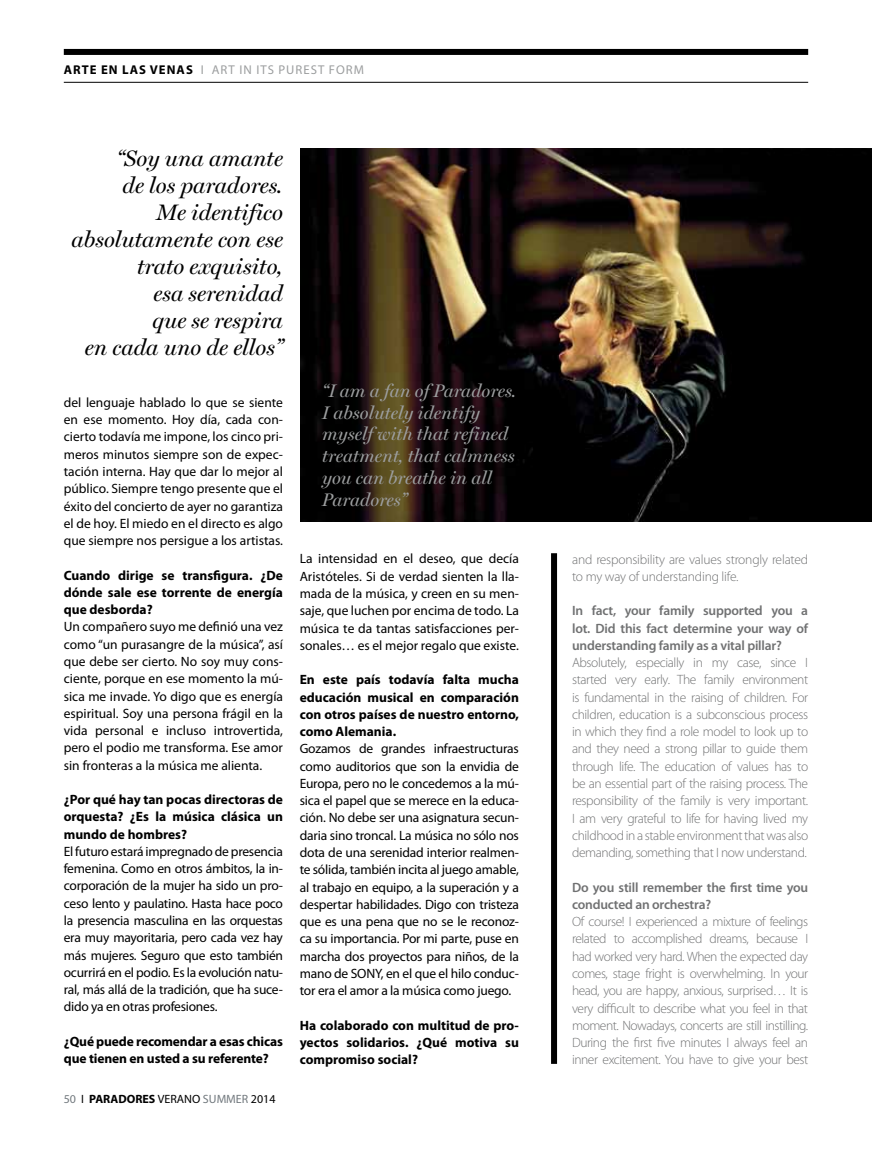
<style>
.page{position:relative;width:872px;height:1149px;background:#fff}
.page>*{position:absolute;margin:0;border:0;box-sizing:border-box;transform-origin:0 0}
.t1{font:italic 22.5px/27px "Miller Display";color:#000;text-align:right}
.t2{font:italic 18.3px/21.9px "Miller Display";color:#9c9e9f}
.t3{font:13.5px/17.2px "Myriad Pro";color:#000;text-align:justify}
.t4{font:300 13.5px/17.2px "Myriad Pro";letter-spacing:-.03em;color:#707172;text-align:justify}
.t5{font:700 13.5px/17.2px "Myriad Pro";color:#000;text-align:justify}
.t6{font:600 13.5px/17.2px "Myriad Pro";letter-spacing:-.015em;color:#707172;text-align:justify}
.t7{font:12.75px "Myriad Pro";letter-spacing:.08em;color:#9c9e9f}
.t8{font:700 12.75px "Myriad Pro";letter-spacing:.08em;color:#000}
.t9{font:12px "Myriad Pro";color:#000}
.t10{font:700 12px "Myriad Pro";color:#000}
.s1{font-weight:400;color:#72797e}
.s2{font-weight:400}
.s3{font-weight:700}
.s4{color:#72797e}
</style>
<div class="page">
<div style="left:64px;top:49px;width:744px;height:6px;background:#000"></div>
<hr style="left:64px;top:82px;width:744px;height:1px;background:#000">
<div style="left:551px;top:553px;width:6px;height:510px;background:#000"></div>
<img style="left:300px;top:149px;width:571px;height:372px">
<p class="t8" style="left:64px;top:62px;width:67px">arte en las</p>
<p class="t8" style="left:150px;top:62px;width:36px">venas</p>
<p class="t7" style="left:201px;top:63px;width:165px">I ART IN ITS PUREST FORM</p>
<h1 class="t1" style="left:71px;top:144px;width:213px">“Soy una amante<br>de los paradores.<br>Me identifico absolutamente con ese trato exquisito,<br>esa serenidad<br>que se respira<br>en cada uno de ellos”</h1>
<p class="t3" style="left:64px;top:394px;width:221px">del lenguaje hablado lo que se siente en ese momento. Hoy día, cada con&shy;cierto todavía me impone, los cinco pri&shy;meros minutos siempre son de expec&shy;tación interna. Hay que dar lo mejor al público. Siempre tengo presente que el éxito del concierto de ayer no garantiza el de hoy. El miedo en el directo es algo que siempre nos persigue a los artistas.</p>
<p class="t5" style="left:64px;top:566px;width:221px">Cuando dirige se transfigura. ¿De dónde sale ese torrente de energía que desborda?</p>
<p class="t3" style="left:64px;top:618px;width:221px">Un compañero suyo me definió una vez como “un purasangre de la música”, así que debe ser cierto. No soy muy cons&shy;ciente, porque en ese momento la mú&shy;sica me invade. Yo digo que es energía espiritual. Soy una persona frágil en la vida personal e incluso introvertida, pero el podio me transforma. Ese amor sin fronteras a la música me alienta.</p>
<p class="t5" style="left:64px;top:790px;width:221px">¿Por qué hay tan pocas directoras de orquesta? ¿Es la música clásica un mundo de hombres?</p>
<p class="t3" style="left:64px;top:842px;width:221px">El futuro estará impregnado de presencia femenina. Como en otros ámbitos, la in&shy;corporación de la mujer ha sido un pro&shy;ceso lento y paulatino. Hasta hace poco la presencia masculina en las orquestas era muy mayoritaria, pero cada vez hay más mujeres. Seguro que esto también ocurrirá en el podio. Es la evolución natu&shy;ral, más allá de la tradición, que ha suce&shy;dido ya en otras profesiones.</p>
<p class="t5" style="left:64px;top:1031px;width:221px">¿Qué puede recomendar a esas chicas que tienen en usted a su referente?</p>
<p class="t10" style="left:64px;top:1090px;width:72px"><span class="s1">50</span> <span class="s2">Ι</span> PARADORE</p>
<p class="t9" style="left:149px;top:1091px;width:128px"><span class="s3">S</span> VERANO <span class="s4">SUMMER</span> 2014</p>
<h2 class="t2" style="left:322px;top:379px;width:196px">“I am a fan of Paradores.<br>I absolutely identify myself with that refined treatment, that calmness you can breathe in all<br>Paradores”</h2>
<p class="t3" style="left:300px;top:550px;width:221px">La intensidad en el deseo, que decía Aristóteles. Si de verdad sienten la lla&shy;mada de la música, y creen en su men&shy;saje, que luchen por encima de todo. La música te da tantas satisfacciones per&shy;sonales… es el mejor regalo que existe.</p>
<p class="t5" style="left:300px;top:670px;width:221px">En este país todavía falta mucha educación musical en comparación con otros países de nuestro entorno, como Alemania.</p>
<p class="t3" style="left:300px;top:740px;width:221px">Gozamos de grandes infraestructuras como auditorios que son la envidia de Europa, pero no le concedemos a la mú&shy;sica el papel que se merece en la educa&shy;ción. No debe ser una asignatura secun&shy;daria sino troncal. La música no sólo nos dota de una serenidad interior realmen&shy;te sólida, también incita al juego amable, al trabajo en equipo, a la superación y a despertar habilidades. Digo con tristeza que es una pena que no se le reconoz&shy;ca su importancia. Por mi parte, puse en marcha dos proyectos para niños, de la mano de SONY, en el que el hilo conduc&shy;tor era el amor a la música como juego.</p>
<p class="t5" style="left:300px;top:1015px;width:221px">Ha colaborado con multitud de pro&shy;yectos solidarios. ¿Qué motiva su compromiso social?</p>
<p class="t4" style="left:572px;top:550px;width:238px">and responsibility are values strongly related to my way of understanding life.</p>
<p class="t6" style="left:572px;top:601px;width:238px">In fact, your family supported you a lot. Did this fact determine your way of understanding family as a vital pillar?</p>
<p class="t4" style="left:572px;top:653px;width:238px">Absolutely, especially in my case, since I started very early. The family environment is fundamental in the raising of children. For children, education is a subconscious process in which they find a role model to look up to and they need a strong pillar to guide them through life. The education of values has to be an essential part of the raising process. The responsibility of the family is very important.<br>I am very grateful to life for having lived my childhood in a stable environment that was also demanding, something that I now understand.</p>
<p class="t6" style="left:572px;top:877px;width:237px">Do you still remember the first time you conducted an orchestra?</p>
<p class="t4" style="left:572px;top:912px;width:238px">Of course! I experienced a mixture of feelings related to accomplished dreams, because I had worked very hard. When the expected day comes, stage fright is overwhelming. In your head, you are happy, anxious, surprised… It is very difficult to describe what you feel in that moment. Nowadays, concerts are still instilling.<br>During the first five minutes I always feel an inner excitement. You have to give your best</p>
</div>
